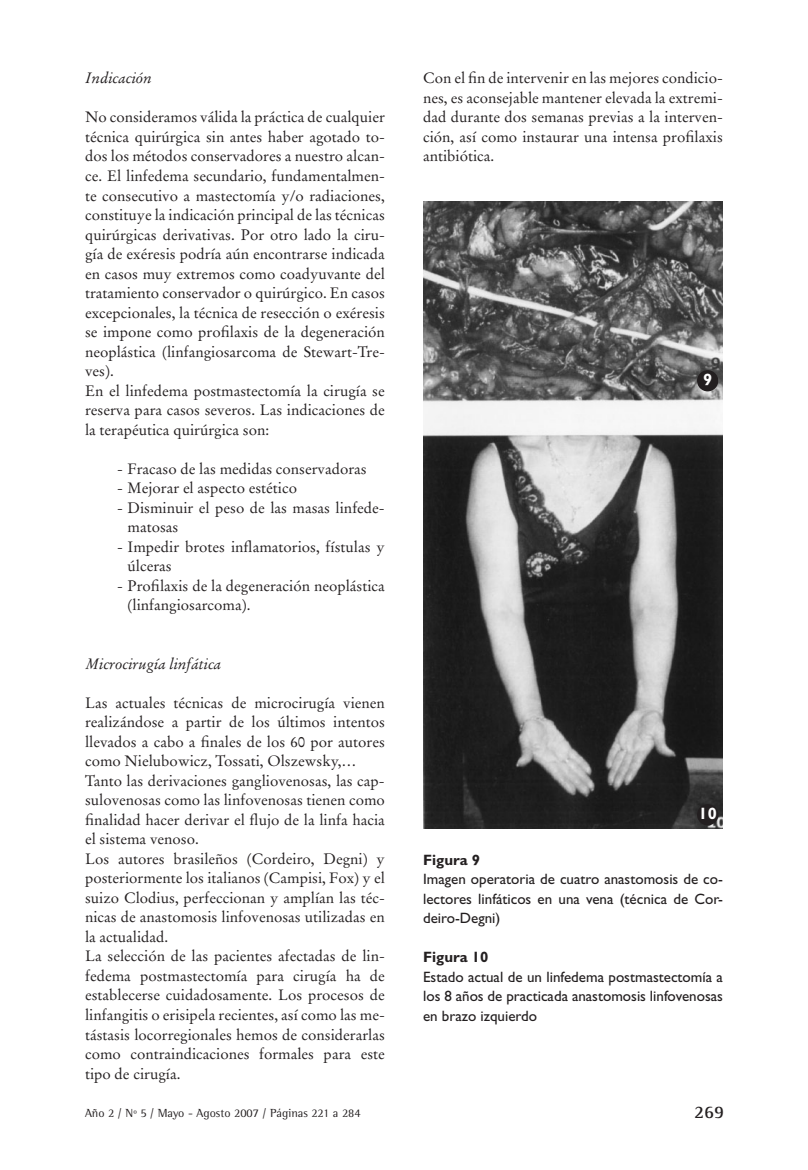
<style>
.page{position:relative;width:808px;height:1170px;background:#fff}
.page>*{position:absolute;margin:0;border:0;box-sizing:border-box;transform-origin:0 0}
.t1{font:700 18px "Rotis Semi Serif";color:#231f20}
.t2{font:700 16.5px "Gill Sans";color:#fff}
.t3{font:15px/19.5px "Stempel Garamond";color:#231f20}
.t4{font:15px/19.5px "Gill Sans";color:#231f20;text-align:justify}
.t5{font:italic 15px "Stempel Garamond";color:#231f20}
.t6{font:700 15px "Gill Sans";color:#231f20}
.t7{font:12px "Rotis Semi Serif";color:#231f20}
</style>
<div class="page">
<img style="left:423px;top:201px;width:300px;height:627px">
<div style="left:697px;top:370px;width:21px;height:21px;background:#231f20;border-radius:50%"></div>
<div style="left:697px;top:804px;width:21px;height:21px;background:#231f20;border-radius:50%"></div>
<p class="t5" style="left:85px;top:69px;width:68px">Indicación</p>
<p class="t3" style="left:85px;top:108px;width:301px">No consideramos válida la práctica de cualquier técnica quirúrgica sin antes haber agotado to&shy;dos los métodos conservadores a nuestro alcan&shy;ce. El linfedema secundario, fundamentalmen&shy;te consecutivo a mastectomía y/o radiaciones, constituye la indicación principal de las técnicas quirúrgicas derivativas. Por otro lado la ciru&shy;gía de exéresis podría aún encontrarse indicada en casos muy extremos como coadyuvante del tratamiento conservador o quirúrgico. En casos excepcionales, la técnica de resección o exéresis se impone como profilaxis de la degeneración neoplástica (linfangiosarcoma de Stewart-Tre&shy;ves).<br>En el linfedema postmastectomía la cirugía se reserva para casos severos. Las indicaciones de la terapéutica quirúrgica son:</p>
<p class="t3" style="left:117px;top:459px;width:251px">- Fracaso de las medidas conservadoras</p>
<p class="t3" style="left:117px;top:478px;width:181px">- Mejorar el aspecto estético</p>
<p class="t3" style="left:128px;top:498px;width:259px;text-indent:-10px">- Disminuir el peso de las masas linfede&shy;matosas</p>
<p class="t3" style="left:128px;top:537px;width:259px;text-indent:-10px">- Impedir brotes inflamatorios, fístulas y úlceras</p>
<p class="t3" style="left:128px;top:576px;width:259px;text-indent:-10px">- Profilaxis de la degeneración neoplástica (linfangiosarcoma).</p>
<p class="t5" style="left:85px;top:654px;width:138px">Microcirugía linfática</p>
<p class="t3" style="left:85px;top:693px;width:301px">Las actuales técnicas de microcirugía vienen realizándose a partir de los últimos intentos llevados a cabo a finales de los 60 por autores como Nielubowicz, Tossati, Olszewsky,… Tanto las derivaciones gangliovenosas, las cap&shy;sulovenosas como las linfovenosas tienen como finalidad hacer derivar el flujo de la linfa hacia el sistema venoso.<br>Los autores brasileños (Cordeiro, Degni) y posteriormente los italianos (Campisi, Fox) y el suizo Clodius, perfeccionan y amplían las téc&shy;nicas de anastomosis linfovenosas utilizadas en la actualidad.<br>La selección de las pacientes afectadas de lin&shy;fedema postmastectomía para cirugía ha de establecerse cuidadosamente. Los procesos de linfangitis o erisipela recientes, así como las me&shy;tástasis locorregionales hemos de considerarlas como contraindicaciones formales para este tipo de cirugía.</p>
<p class="t3" style="left:423px;top:69px;width:301px;text-align:justify">Con el fin de intervenir en las mejores condicio&shy;nes, es aconsejable mantener elevada la extremi&shy;dad durante dos semanas previas a la interven&shy;ción, así como instaurar una intensa profilaxis antibiótica.</p>
<p class="t2" style="left:703px;top:370px;width:11px">9</p>
<p class="t2" style="left:698px;top:804px;width:20px">10</p>
<p class="t6" style="left:423px;top:850px;width:59px">Figura 9</p>
<p class="t4" style="left:423px;top:869px;width:301px">Imagen operatoria de cuatro anastomosis de co&shy;lectores linfáticos en una vena (técnica de Cor&shy;deiro-Degni)</p>
<p class="t6" style="left:423px;top:948px;width:67px">Figura 10</p>
<p class="t4" style="left:423px;top:967px;width:301px">Estado actual de un linfedema postmastectomía a los 8 años de practicada anastomosis linfovenosas en brazo izquierdo</p>
<p class="t7" style="left:85px;top:1105px;width:277px">Año 2 / Nº 5 / Mayo - Agosto 2007 / Páginas 221 a 284</p>
<p class="t1" style="left:694px;top:1100px;width:32px">269</p>
</div>
